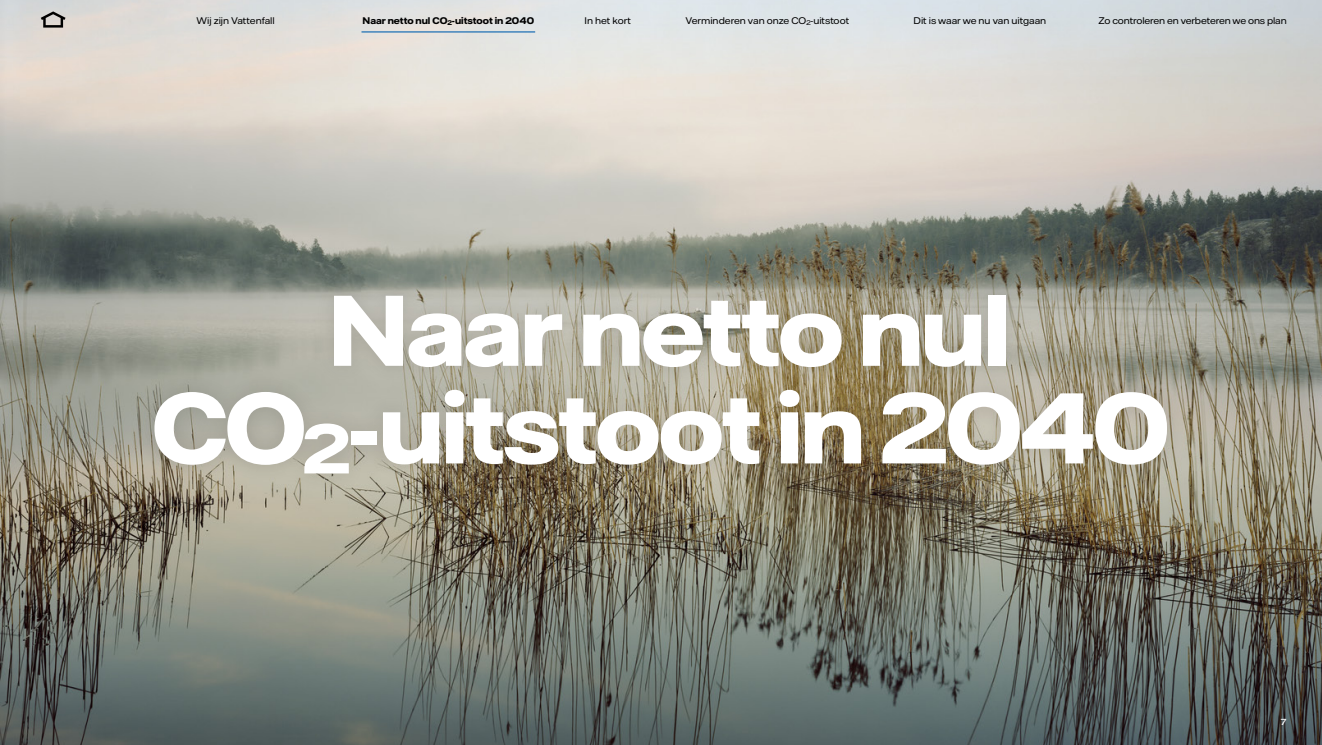
<style>
.page{position:relative;width:1322px;height:745px;background:#fff}
.page>*{position:absolute;margin:0;border:0;box-sizing:border-box;transform-origin:0 0}
.H2_Sektionsrubrik_80p{font:700 100px/97.5px "Vattenfall Hall Display";letter-spacing:-.015em;color:#fff;text-align:center}
.t1{font:9.62px "Vattenfall Hall";letter-spacing:-.005em;color:#000}
.t2{font:700 9.62px "Vattenfall Hall";color:#000}
.t3{font:500 8.75px "Vattenfall Hall";color:#fff}
</style>
<div class="page">
<img style="left:0;top:0;width:1322px;height:744px">
<div style="left:135px;top:276px;width:1051px;height:217px;background:#000;opacity:.12"></div>
<hr style="left:361px;top:31px;width:174px;height:2px;background:#2071b5">
<svg style="left:41px;top:11px;width:25px;height:17px"></svg>
<p class="t1" style="left:197px;top:15px;width:80px">Wij zijn Vattenfall</p>
<p class="t2" style="left:363px;top:15px;width:173px">Naar netto nul CO<sub>2</sub>-uitstoot in 2040</p>
<p class="t1" style="left:584px;top:15px;width:48px">In het kort</p>
<p class="t1" style="left:685px;top:15px;width:165px">Verminderen van onze CO<sub>2</sub>-uitstoot</p>
<p class="t1" style="left:913px;top:15px;width:134px">Dit is waar we nu van uitgaan</p>
<p class="t1" style="left:1098px;top:15px;width:190px">Zo controleren en verbeteren we ons plan</p>
<h2 class="H2_Sektionsrubrik_80p" style="left:153px;top:280px;width:1018px">Naar netto nul<br>CO<sub>2</sub>-uitstoot in 2040</h2>
<p class="t3" style="left:1281px;top:716px;width:7px">7</p>
</div>
